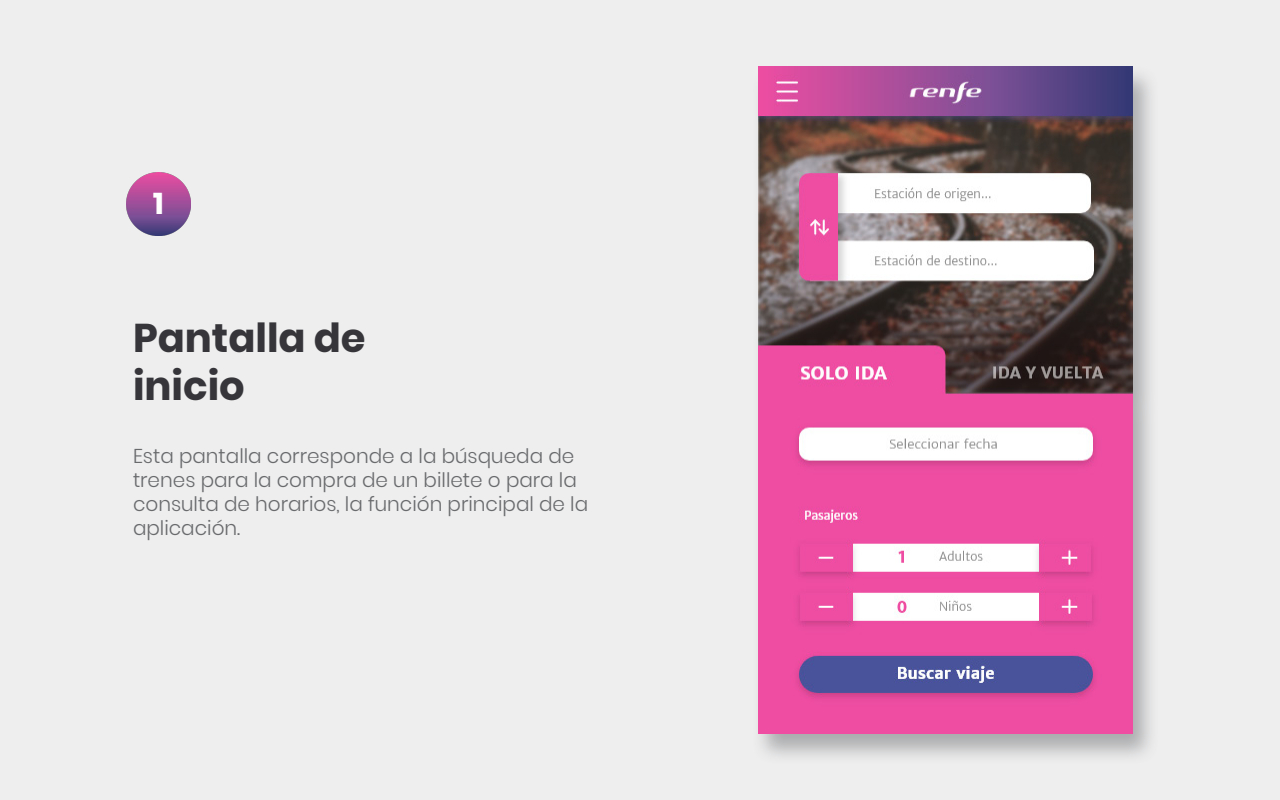
<style>
.page{position:relative;width:1280px;height:800px;background:#eeeeef}
.page>*{position:absolute;margin:0;border:0;box-sizing:border-box;transform-origin:0 0}
.t1{font:700 40px "Poppins";color:#363539}
.t2{font:700 30px "Poppins";color:#fff}
.t3{font:300 20px/24px "Poppins";color:#686a6b}
</style>
<div class="page">
<img style="left:127px;top:172px;width:63px;height:64px">
<div style="left:751px;top:64px;width:409px;height:701px;background:#686a6b;opacity:.5"></div>
<img style="left:758px;top:66px;width:375px;height:668px">
<p class="t2" style="left:153px;top:186px;width:12px">1</p>
<p class="t1" style="left:133px;top:315px;width:234px">Pantalla de</p>
<p class="t1" style="left:133px;top:363px;width:113px">inicio</p>
<p class="t3" style="left:133px;top:444px;width:457px">Esta pantalla corresponde a la búsqueda de trenes para la compra de un billete o para la consulta de horarios, la función principal de la aplicación.</p>
</div>
